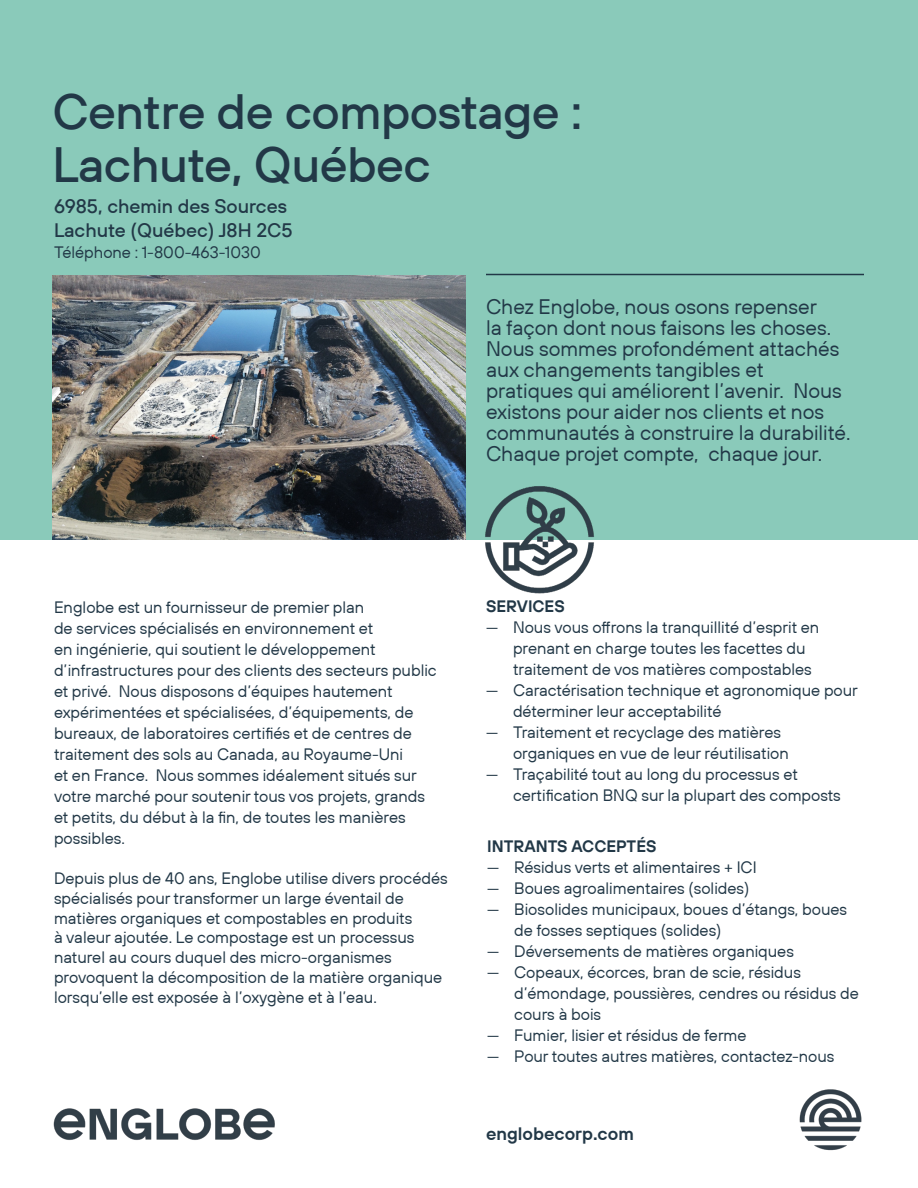
<style>
.page{position:relative;width:918px;height:1188px;background:#fff}
.page>*{position:absolute;margin:0;border:0;box-sizing:border-box;transform-origin:0 0}
.t1{font:500 49.5px/52.5px "TT Hoves";letter-spacing:-.01em;color:#223847}
.t2{font:21px/21px "TT Hoves";color:#223847}
.t3{font:500 19.5px "TT Hoves";color:#223847}
.t4{font:600 18px "TT Hoves";color:#223847}
.t5{font:16.5px/21px "TT Hoves";color:#223847}
.t6{font:600 16.5px "TT Hoves";color:#223847}
</style>
<div class="page">
<div style="left:0;top:0;width:918px;height:540px;background:#8acaba"></div>
<hr style="left:486px;top:274px;width:378px;height:1px;background:#223847">
<img style="left:799px;top:1089px;width:63px;height:62px">
<img style="left:53px;top:1108px;width:222px;height:32px">
<img style="left:485px;top:486px;width:109px;height:108px">
<img style="left:52px;top:275px;width:413px;height:264px">
<p class="t1" style="left:52px;top:85px;width:531px">Centre de compostage :<br>Lachute, Québec</p>
<p class="t3" style="left:54px;top:194px;width:235px">6985, chemin des Sources</p>
<p class="t3" style="left:54px;top:217px;width:240px">Lachute (Québec) J8H 2C5</p>
<p class="t5" style="left:54px;top:241px;width:208px">Téléphone : 1-800-463-1030</p>
<p class="t2" style="left:486px;top:296px;width:366px">Chez Englobe, nous osons repenser<br>la façon dont nous faisons les choses.<br>Nous sommes profondément attachés aux changements tangibles et pratiques qui améliorent l’avenir. Nous existons pour aider nos clients et nos communautés à construire la durabilité.<br>Chaque projet compte, chaque jour.</p>
<p class="t5" style="left:54px;top:597px;width:384px">Englobe est un fournisseur de premier plan<br>de services spécialisés en environnement et<br>en ingénierie, qui soutient le développement d’infrastructures pour des clients des secteurs public et privé. Nous disposons d’équipes hautement expérimentées et spécialisées, d’équipements, de bureaux, de laboratoires certifiés et de centres de traitement des sols au Canada, au Royaume-Uni<br>et en France. Nous sommes idéalement situés sur votre marché pour soutenir tous vos projets, grands et petits, du début à la fin, de toutes les manières possibles.</p>
<p class="t5" style="left:54px;top:868px;width:395px;line-height:19.8px">Depuis plus de 40 ans, Englobe utilise divers procédés spécialisés pour transformer un large éventail de matières organiques et compostables en produits<br>à valeur ajoutée. Le compostage est un processus naturel au cours duquel des micro-organismes provoquent la décomposition de la matière organique lorsqu’elle est exposée à l’oxygène et à l’eau.</p>
<p class="t6" style="left:486px;top:595px;width:80px">SERVICES</p>
<p class="t5" style="left:513px;top:616px;width:308px;text-indent:-27px">— Nous vous offrons la tranquillité d’esprit en prenant en charge toutes les facettes du traitement de vos matières compostables</p>
<p class="t5" style="left:513px;top:679px;width:346px;text-indent:-27px">— Caractérisation technique et agronomique pour déterminer leur acceptabilité</p>
<p class="t5" style="left:513px;top:721px;width:277px;text-indent:-27px">— Traitement et recyclage des matières organiques en vue de leur réutilisation</p>
<p class="t5" style="left:513px;top:763px;width:329px;text-indent:-27px">— Traçabilité tout au long du processus et certification BNQ sur la plupart des composts</p>
<p class="t6" style="left:487px;top:835px;width:171px">INTRANTS ACCEPTÉS</p>
<p class="t5" style="left:487px;top:856px;width:271px">— Résidus verts et alimentaires + ICI</p>
<p class="t5" style="left:487px;top:877px;width:264px">— Boues agroalimentaires (solides)</p>
<p class="t5" style="left:514px;top:898px;width:334px;text-indent:-27px">— Biosolides municipaux, boues d’étangs, boues de fosses septiques (solides)</p>
<p class="t5" style="left:487px;top:940px;width:308px">— Déversements de matières organiques</p>
<p class="t5" style="left:514px;top:961px;width:346px;text-indent:-27px">— Copeaux, écorces, bran de scie, résidus d’émondage, poussières, cendres ou résidus de cours à bois</p>
<p class="t5" style="left:487px;top:1024px;width:261px">— Fumier, lisier et résidus de ferme</p>
<p class="t5" style="left:487px;top:1045px;width:349px">— Pour toutes autres matières, contactez-nous</p>
<p class="t4" style="left:486px;top:1122px;width:149px">englobecorp.com</p>
</div>
